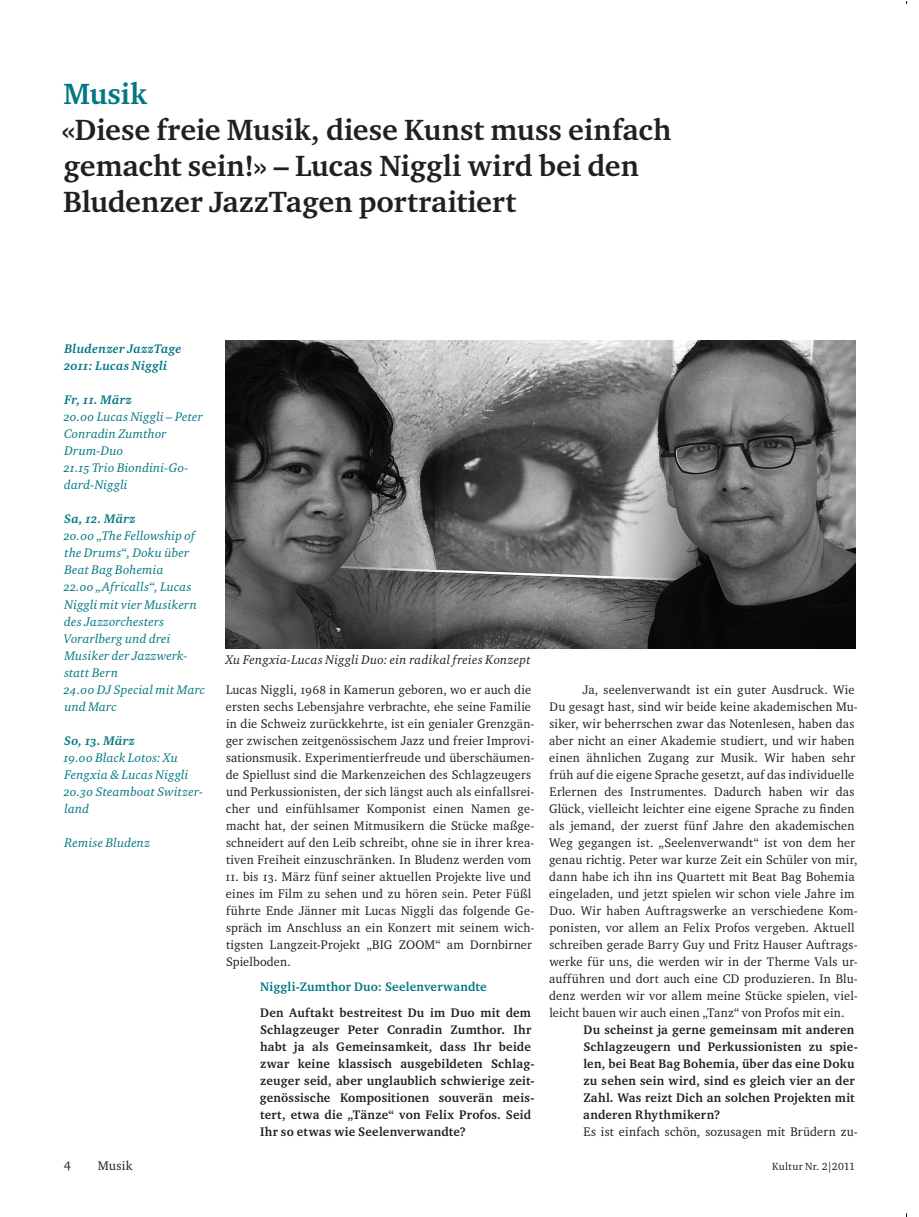
<style>
.page{position:relative;width:919px;height:1217px;background:#fff}
.page>*{position:absolute;margin:0;border:0;box-sizing:border-box;transform-origin:0 0}
.t1{font:700 30px/36px "Charter ITC";letter-spacing:.005em;color:#231f20}
.t2{font:700 30px "Charter ITC";color:#007782}
.t3{font:12.75px/17px "Charter ITC Regu OS";letter-spacing:.015em;color:#231f20}
.t4{font:12.75px/17px "Charter ITC Bold OS";letter-spacing:.025em;color:#231f20}
.t5{font:12.75px/17px "Charter ITC Regu Ital OS";letter-spacing:.015em;color:#007782}
.t6{font:12.75px/17px "Charter ITC Bold Ital OS";letter-spacing:.02em;color:#007782}
.t7{font:12.75px "Charter ITC Regu Ital OS";letter-spacing:.025em;color:#231f20}
.t8{font:12.75px "Charter ITC Bold OS";letter-spacing:.015em;color:#007782}
.t9{font:12.75px "Charter ITC";letter-spacing:.02em;color:#231f20}
.t10{font:10.65px "Charter ITC";letter-spacing:.025em;color:#231f20}
</style>
<div class="page">
<img style="left:225px;top:340px;width:630px;height:308px">
<h1 class="t2" style="left:63px;top:75px;width:85px">Musik</h1>
<h1 class="t1" style="left:61px;top:111px;width:611px">«Diese freie Musik, diese Kunst muss einfach gemacht sein!» – Lucas Niggli wird bei den<br>Bludenzer JazzTagen portraitiert</h1>
<p class="t6" style="left:64px;top:340px;width:119px">Bludenzer JazzTage<br>2011: Lucas Niggli</p>
<p class="t6" style="left:64px;top:391px;width:69px">Fr, 11. März</p>
<p class="t5" style="left:64px;top:408px;width:140px">20.00 Lucas Niggli – Peter<br>Conradin Zumthor<br>Drum-Duo<br>21.15 Trio Biondini-Go&shy;dard-Niggli</p>
<p class="t6" style="left:64px;top:510px;width:73px">Sa, 12. März</p>
<p class="t5" style="left:64px;top:527px;width:143px">20.00 „The Fellowship of the Drums“, Doku über<br>Beat Bag Bohemia<br>22.00 „Africalls“, Lucas<br>Niggli mit vier Musikern des Jazzorchesters<br>Vorarlberg und drei<br>Musiker der Jazzwerk&shy;statt Bern<br>24.00 DJ Special mit Marc und Marc</p>
<p class="t6" style="left:64px;top:731px;width:72px">So, 13. März</p>
<p class="t5" style="left:64px;top:748px;width:141px">19.00 Black Lotos: Xu<br>Fengxia &amp; Lucas Niggli<br>20.30 Steamboat Switzer&shy;land</p>
<p class="t5" style="left:64px;top:833px;width:87px">Remise Bludenz</p>
<p class="t7" style="left:226px;top:651px;width:306px">Xu Fengxia-Lucas Niggli Duo: ein radikal freies Konzept</p>
<p class="t3" style="left:226px;top:680px;width:310px">Lucas Niggli, 1968 in Kamerun geboren, wo er auch die ersten sechs Lebensjahre verbrachte, ehe seine Familie in die Schweiz zurückkehrte, ist ein genialer Grenzgän&shy;ger zwischen zeitgenössischem Jazz und freier Improvi&shy;sationsmusik. Experimentierfreude und überschäumen&shy;de Spiellust sind die Markenzeichen des Schlagzeugers und Perkussionisten, der sich längst auch als einfallsrei&shy;cher und einfühlsamer Komponist einen Namen ge&shy;macht hat, der seinen Mitmusikern die Stücke maßge&shy;schneidert auf den Leib schreibt, ohne sie in ihrer krea&shy;tiven Freiheit einzuschränken. In Bludenz werden vom</p>
<p class="t3" style="left:225px;top:867px;width:310px">11. bis 13. März fünf seiner aktuellen Projekte live und eines im Film zu sehen und zu hören sein. Peter Füßl führte Ende Jänner mit Lucas Niggli das folgende Ge&shy;spräch im Anschluss an ein Konzert mit seinem wich&shy;tigsten Langzeit-Projekt „BIG ZOOM“ am Dornbirner Spielboden.</p>
<p class="t8" style="left:260px;top:978px;width:228px">Niggli-Zumthor Duo: Seelenverwandte</p>
<p class="t4" style="left:260px;top:1003px;width:276px">Den Auftakt bestreitest Du im Duo mit dem Schlagzeuger Peter Conradin Zumthor. Ihr habt ja als Gemeinsamkeit, dass Ihr beide zwar keine klassisch ausgebildeten Schlag&shy;zeuger seid, aber unglaublich schwierige zeit&shy;genössische Kompositionen souverän meis&shy;tert, etwa die „Tänze“ von Felix Profos. Seid Ihr so etwas wie Seelenverwandte?</p>
<p class="t3" style="left:549px;top:680px;width:310px;text-indent:34px">Ja, seelenverwandt ist ein guter Ausdruck. Wie Du gesagt hast, sind wir beide keine akademischen Mu&shy;siker, wir beherrschen zwar das Notenlesen, haben das aber nicht an einer Akademie studiert, und wir haben einen ähnlichen Zugang zur Musik. Wir haben sehr früh auf die eigene Sprache gesetzt, auf das individuelle Erlernen des Instrumentes. Dadurch haben wir das Glück, vielleicht leichter eine eigene Sprache zu finden als jemand, der zuerst fünf Jahre den akademischen Weg gegangen ist. „Seelenverwandt“ ist von dem her genau richtig. Peter war kurze Zeit ein Schüler von mir, dann habe ich ihn ins Quartett mit Beat Bag Bohemia eingeladen, und jetzt spielen wir schon viele Jahre im Duo. Wir haben Auftragswerke an verschiedene Kom&shy;ponisten, vor allem an Felix Profos vergeben. Aktuell schreiben gerade Barry Guy und Fritz Hauser Auftrags&shy;werke für uns, die werden wir in der Therme Vals ur&shy;aufführen und dort auch eine CD produzieren. In Blu&shy;denz werden wir vor allem meine Stücke spielen, viel&shy;leicht bauen wir auch einen „Tanz“ von Profos mit ein.</p>
<p class="t4" style="left:583px;top:1020px;width:276px">Du scheinst ja gerne gemeinsam mit anderen Schlagzeugern und Perkussionisten zu spie&shy;len, bei Beat Bag Bohemia, über das eine Doku zu sehen sein wird, sind es gleich vier an der Zahl. Was reizt Dich an solchen Projekten mit anderen Rhythmikern?</p>
<p class="t3" style="left:583px;top:1122px;width:276px">Es ist einfach schön, sozusagen mit Brüdern zu-</p>
<p class="t9" style="left:64px;top:1157px;width:9px">4</p>
<p class="t9" style="left:98px;top:1157px;width:36px">Musik</p>
<p class="t10" style="left:772px;top:1159px;width:84px">Kultur Nr. 2|2011</p>
</div>
